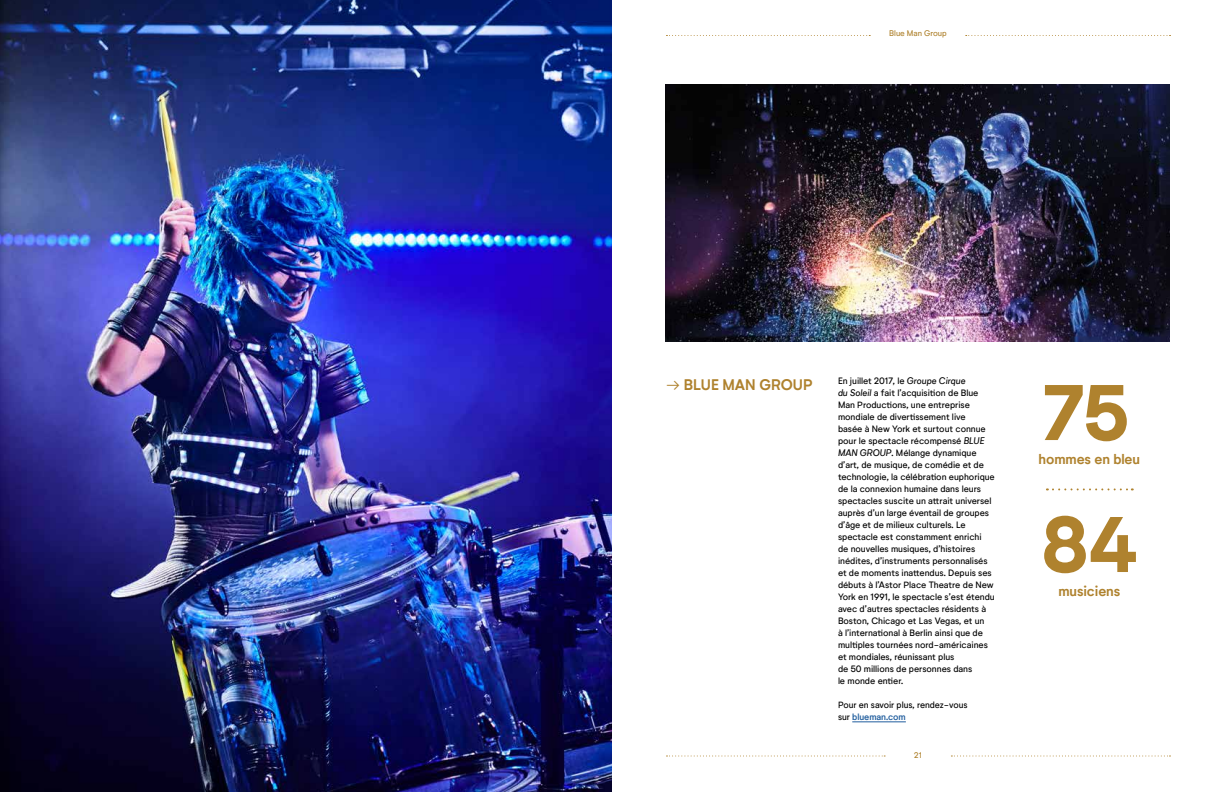
<style>
.page{position:relative;width:1224px;height:792px;background:#fff}
.page>*{position:absolute;margin:0;border:0;box-sizing:border-box;transform-origin:0 0}
.t1{font:700 77.8px/132px "Neutrif Studio";color:#af822e}
.t2{font:600 15px "Neutrif Studio";color:#af822e}
.t3{font:600 14px "Neutrif Studio";letter-spacing:-.01em;color:#af822e}
.t4{font:9px/12px "Neutrif Studio";letter-spacing:-.005em;color:#000}
.t5{font:8px "Neutrif Studio";letter-spacing:-.005em;color:#af822e}
.s1{font-style:italic}
.s2{font-weight:500;color:#215e9e}
</style>
<div class="page">
<svg style="left:666px;top:756px;width:219px;height:1px"></svg>
<svg style="left:951px;top:756px;width:220px;height:1px"></svg>
<svg style="left:966px;top:35px;width:205px;height:1px"></svg>
<svg style="left:666px;top:35px;width:204px;height:1px"></svg>
<hr style="left:852px;top:721px;width:54px;height:1px;background:#215e9e">
<img style="left:665px;top:84px;width:505px;height:257px">
<svg style="left:1047px;top:488px;width:86px;height:2px"></svg>
<img style="left:0;top:0;width:612px;height:792px">
<p class="t5" style="left:889px;top:28px;width:59px">Blue Man Group</p>
<h2 class="t2" style="left:666px;top:375px;width:148px">→ BLUE MAN GROUP</h2>
<p class="t4" style="left:838px;top:375px;width:158px">En juillet 2017, le <span class="s1">Groupe Cirque<br>du Soleil</span> a fait l’acquisition de Blue Man Productions, une entreprise mondiale de divertissement live<br>basée à New York et surtout connue pour le spectacle récompensé <span class="s1">BLUE MAN GROUP</span>. Mélange dynamique d’art, de musique, de comédie et de technologie, la célébration euphorique de la connexion humaine dans leurs spectacles suscite un attrait universel auprès d’un large éventail de groupes d’âge et de milieux culturels. Le spectacle est constamment enrichi<br>de nouvelles musiques, d’histoires inédites, d’instruments personnalisés et de moments inattendus. Depuis ses débuts à l’Astor Place Theatre de New York en 1991, le spectacle s’est étendu avec d’autres spectacles résidents à Boston, Chicago et Las Vegas, et un<br>à l’international à Berlin ainsi que de multiples tournées nord-américaines et mondiales, réunissant plus<br>de 50 millions de personnes dans<br>le monde entier.</p>
<p class="t4" style="left:838px;top:699px;width:131px">Pour en savoir plus, rendez-vous sur <span class="s2">blueman.com</span></p>
<p class="t5" style="left:914px;top:750px;width:9px">21</p>
<h1 class="t1" style="left:1041px;top:348px;width:98px">75<br>84</h1>
<h3 class="t3" style="left:1039px;top:451px;width:103px">hommes en bleu</h3>
<h3 class="t3" style="left:1058px;top:583px;width:63px">musiciens</h3>
</div>
